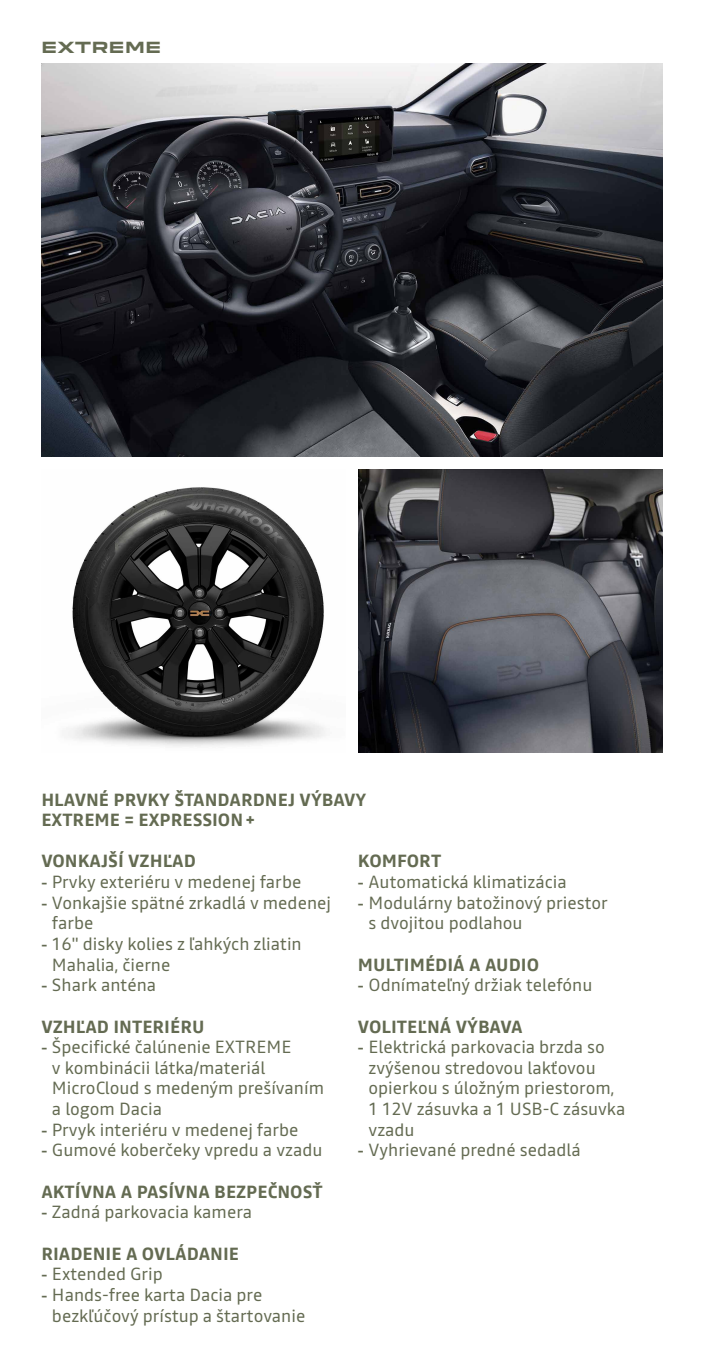
<style>
.page{position:relative;width:704px;height:1362px;background:#fff}
.page>*{position:absolute;margin:0;border:0;box-sizing:border-box;transform-origin:0 0}
.t1{font:17.5px/20.6px "Read";color:#646b52}
._01_Sous_Titre_Ambia{font:700 17.5px/20.6px "Read";color:#646b52}
._01_Sous_Titre{font:700 15px "Dacia Block Extended";color:#646b52}
.s1{font-family:"Arial"}
</style>
<div class="page">
<img style="left:41px;top:64px;width:621px;height:392px">
<img style="left:68px;top:487px;width:257px;height:260px">
<img style="left:358px;top:469px;width:304px;height:283px">
<p class="_01_Sous_Titre" style="left:41px;top:39px;width:121px">EXTREME</p>
<p class="_01_Sous_Titre_Ambia" style="left:41px;top:789px;width:326px">HLAVNÉ PRVKY ŠTANDARDNEJ VÝBAVY<br>EXTREME = EXPRESSION+</p>
<p class="_01_Sous_Titre_Ambia" style="left:41px;top:850px;width:156px">VONKAJŠÍ VZHĽAD</p>
<p class="t1" style="left:41px;top:871px;width:261px"><span class="s1">-</span> Prvky exteriéru v medenej farbe</p>
<p class="t1" style="left:52px;top:892px;width:280px;text-indent:-11px"><span class="s1">-</span> Vonkajšie spätné zrkadlá v medenej farbe</p>
<p class="t1" style="left:52px;top:933px;width:251px;text-indent:-11px"><span class="s1">-</span> 16" disky kolies z ľahkých zliatin<br>Mahalia, čierne</p>
<p class="t1" style="left:41px;top:974px;width:116px"><span class="s1">-</span> Shark anténa</p>
<p class="_01_Sous_Titre_Ambia" style="left:41px;top:1015px;width:164px">VZHĽAD INTERIÉRU</p>
<p class="t1" style="left:52px;top:1036px;width:273px;text-indent:-11px"><span class="s1">-</span> Špecifické čalúnenie EXTREME<br>v kombinácii látka/materiál<br>MicroCloud s medeným prešívaním a logom Dacia</p>
<p class="t1" style="left:41px;top:1118px;width:258px"><span class="s1">-</span> Prvyk interiéru v medenej farbe</p>
<p class="t1" style="left:41px;top:1139px;width:282px"><span class="s1">-</span> Gumové koberčeky vpredu a vzadu</p>
<p class="_01_Sous_Titre_Ambia" style="left:41px;top:1180px;width:283px">AKTÍVNA A PASÍVNA BEZPEČNOSŤ</p>
<p class="t1" style="left:41px;top:1201px;width:212px"><span class="s1">-</span> Zadná parkovacia kamera</p>
<p class="_01_Sous_Titre_Ambia" style="left:41px;top:1242px;width:199px">RIADENIE A OVLÁDANIE</p>
<p class="t1" style="left:41px;top:1263px;width:123px"><span class="s1">-</span> Extended Grip</p>
<p class="t1" style="left:52px;top:1283px;width:255px;text-indent:-11px"><span class="s1">-</span> Hands-free karta Dacia pre bezkľúčový prístup a štartovanie</p>
<p class="_01_Sous_Titre_Ambia" style="left:357px;top:850px;width:85px">KOMFORT</p>
<p class="t1" style="left:357px;top:871px;width:210px"><span class="s1">-</span> Automatická klimatizácia</p>
<p class="t1" style="left:368px;top:892px;width:241px;text-indent:-11px"><span class="s1">-</span> Modulárny batožinový priestor s dvojitou podlahou</p>
<p class="_01_Sous_Titre_Ambia" style="left:357px;top:953px;width:182px">MULTIMÉDIÁ A AUDIO</p>
<p class="t1" style="left:357px;top:974px;width:236px"><span class="s1">-</span> Odnímateľný držiak telefónu</p>
<p class="_01_Sous_Titre_Ambia" style="left:357px;top:1015px;width:166px">VOLITEĽNÁ VÝBAVA</p>
<p class="t1" style="left:368px;top:1036px;width:258px;text-indent:-11px"><span class="s1">-</span> Elektrická parkovacia brzda so zvýšenou stredovou lakťovou opierkou s úložným priestorom,<br>1 12V zásuvka a 1 USB-C zásuvka vzadu</p>
<p class="t1" style="left:357px;top:1139px;width:224px"><span class="s1">-</span> Vyhrievané predné sedadlá</p>
</div>
